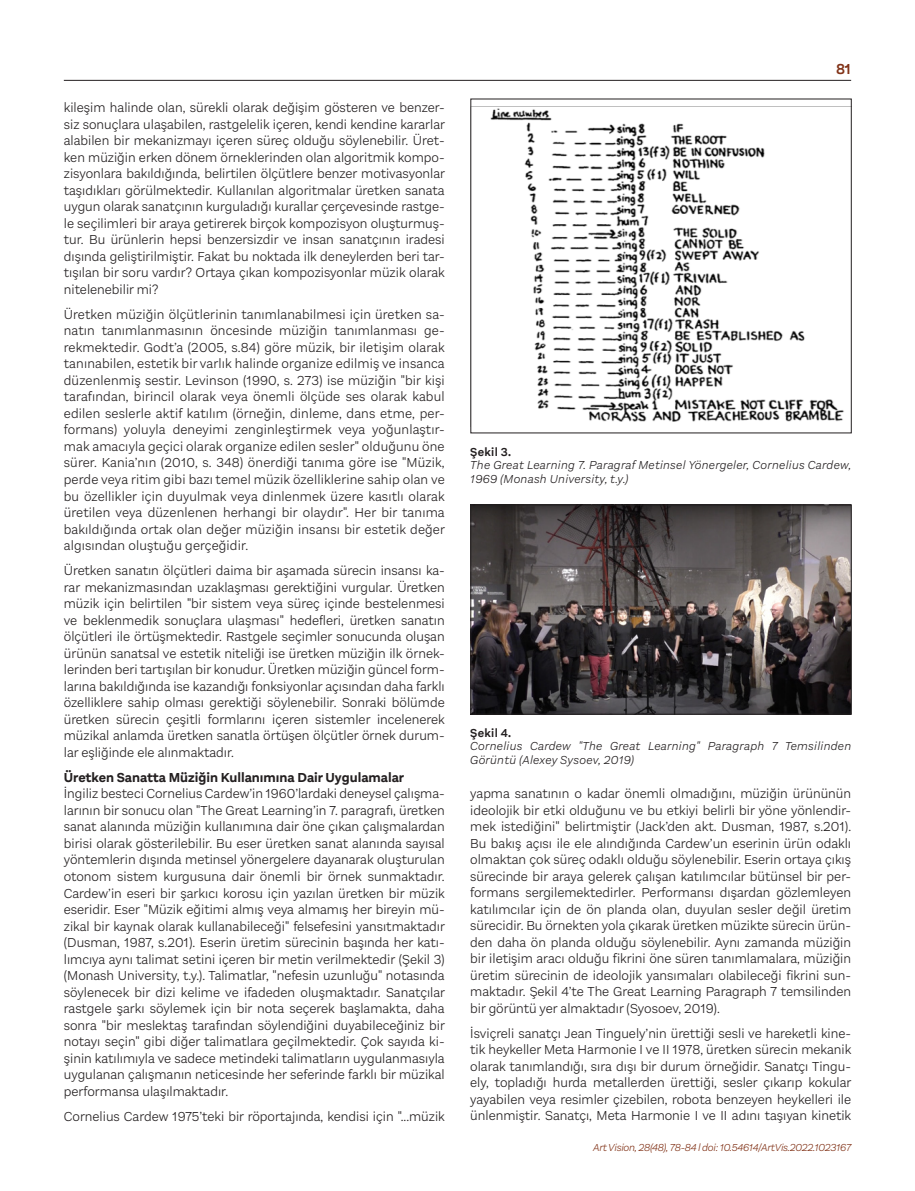
<style>
.page{position:relative;width:915px;height:1191px;background:#fff}
.page>*{position:absolute;margin:0;border:0;box-sizing:border-box;transform-origin:0 0}
.t1{font:600 15px "Aestetico";color:#823419}
.t2{font:300 13.5px/16.5px "Aestetico";color:#231f20;text-align:justify}
.t3{font:700 13.5px "Aestetico";color:#231f20}
.t4{font:italic 300 12px/13.5px "Aestetico";letter-spacing:.025em;color:#231f20}
.t5{font:600 12px "Aestetico";letter-spacing:.025em;color:#231f20}
.t6{font:italic 300 10.5px "Aestetico";letter-spacing:-.025em;color:#823419}
</style>
<div class="page">
<hr style="left:64px;top:80px;width:786px;height:1px;background:#231f20">
<img style="left:472px;top:106px;width:377px;height:316px">
<img style="left:472px;top:507px;width:377px;height:205px">
<div style="left:470px;top:505px;width:381px;height:209px;border:1px solid #231f20"></div>
<p class="t2" style="left:64px;top:99px;width:382px">kileşim halinde olan, sürekli olarak değişim gösteren ve benzer&shy;siz sonuçlara ulaşabilen, rastgelelik içeren, kendi kendine kararlar alabilen bir mekanizmayı içeren süreç olduğu söylenebilir. Üret&shy;ken müziğin erken dönem örneklerinden olan algoritmik kompo&shy;zisyonlara bakıldığında, belirtilen ölçütlere benzer motivasyonlar taşıdıkları görülmektedir. Kullanılan algoritmalar üretken sanata uygun olarak sanatçının kurguladığı kurallar çerçevesinde rastge&shy;le seçilimleri bir araya getirerek birçok kompozisyon oluşturmuş&shy;tur. Bu ürünlerin hepsi benzersizdir ve insan sanatçının iradesi dışında geliştirilmiştir. Fakat bu noktada ilk deneylerden beri tar&shy;tışılan bir soru vardır? Ortaya çıkan kompozisyonlar müzik olarak nitelenebilir mi?</p>
<p class="t2" style="left:64px;top:306px;width:382px">Üretken müziğin ölçütlerinin tanımlanabilmesi için üretken sa&shy;natın tanımlanmasının öncesinde müziğin tanımlanması ge&shy;rekmektedir. Godt’a (2005, s.84) göre müzik, bir iletişim olarak tanınabilen, estetik bir varlık halinde organize edilmiş ve insanca düzenlenmiş sestir. Levinson (1990, s. 273) ise müziğin "bir kişi tarafından, birincil olarak veya önemli ölçüde ses olarak kabul edilen seslerle aktif katılım (örneğin, dinleme, dans etme, per&shy;formans) yoluyla deneyimi zenginleştirmek veya yoğunlaştır&shy;mak amacıyla geçici olarak organize edilen sesler" olduğunu öne sürer. Kania’nın (2010, s. 348) önerdiği tanıma göre ise "Müzik, perde veya ritim gibi bazı temel müzik özelliklerine sahip olan ve bu özellikler için duyulmak veya dinlenmek üzere kasıtlı olarak üretilen veya düzenlenen herhangi bir olaydır". Her bir tanıma bakıldığında ortak olan değer müziğin insansı bir estetik değer algısından oluştuğu gerçeğidir.</p>
<p class="t2" style="left:64px;top:562px;width:382px">Üretken sanatın ölçütleri daima bir aşamada sürecin insansı ka&shy;rar mekanizmasından uzaklaşması gerektiğini vurgular. Üretken müzik için belirtilen "bir sistem veya süreç içinde bestelenmesi ve beklenmedik sonuçlara ulaşması" hedefleri, üretken sanatın ölçütleri ile örtüşmektedir. Rastgele seçimler sonucunda oluşan ürünün sanatsal ve estetik niteliği ise üretken müziğin ilk örnek&shy;lerinden beri tartışılan bir konudur. Üretken müziğin güncel form&shy;larına bakıldığında ise kazandığı fonksiyonlar açısından daha farklı özelliklere sahip olması gerektiği söylenebilir. Sonraki bölümde üretken sürecin çeşitli formlarını içeren sistemler incelenerek müzikal anlamda üretken sanatla örtüşen ölçütler örnek durum&shy;lar eşliğinde ele alınmaktadır.</p>
<p class="t3" style="left:64px;top:769px;width:342px">Üretken Sanatta Müziğin Kullanımına Dair Uygulamalar</p>
<p class="t2" style="left:64px;top:785px;width:382px">İngiliz besteci Cornelius Cardew’in 1960’lardaki deneysel çalışma&shy;larının bir sonucu olan "The Great Learning’in 7. paragrafı, üretken sanat alanında müziğin kullanımına dair öne çıkan çalışmalardan birisi olarak gösterilebilir. Bu eser üretken sanat alanında sayısal yöntemlerin dışında metinsel yönergelere dayanarak oluşturulan otonom sistem kurgusuna dair önemli bir örnek sunmaktadır.<br>Cardew’in eseri bir şarkıcı korosu için yazılan ü retken bir müzik eseridir. Eser "Müzik eğitimi almış veya almamış her bireyin mü&shy;zikal bir kaynak olarak kullanabileceği" felsefesini yansıtmaktadır (Dusman, 1987, s.201). Eserin üretim sürecinin başında her katı&shy;lımcıya aynı talimat setini içeren bir metin verilmektedir (Şekil 3) (Monash University, t.y.). Talimatlar, "nefesin uzunluğu" notasında söylenecek bir dizi kelime ve ifadeden oluşmaktadır. Sanatçılar rastgele şarkı söylemek için bir nota seçerek başlamakta, daha sonra "bir meslektaş tarafından söylendiğini duyabileceğiniz bir notayı seçin" gibi diğer talimatlara geçilmektedir. Çok sayıda ki&shy;şinin katılımıyla ve sadece metindeki talimatların uygulanmasıyla uygulanan çalışmanın neticesinde her seferinde farklı bir müzikal performansa ulaşılmaktadır.</p>
<p class="t2" style="left:64px;top:1108px;width:382px">Cornelius Cardew 1975’teki bir röportajında, kendisi için "...müzik</p>
<p class="t1" style="left:835px;top:60px;width:17px">81</p>
<p class="t5" style="left:470px;top:445px;width:42px">Şekil 3.</p>
<p class="t4" style="left:470px;top:458px;width:382px">The Great Learning 7. Paragraf Metinsel Yönergeler, Cornelius Cardew,<br>1969 (Monash University, t.y.)</p>
<p class="t5" style="left:470px;top:725px;width:42px">Şekil 4.</p>
<p class="t4" style="left:470px;top:739px;width:382px">Cornelius Cardew "The Great Learning" Paragraph 7 Temsilinden<br>Görüntü (Alexey Sysoev, 2019)</p>
<p class="t2" style="left:470px;top:785px;width:382px">yapma sanatının o kadar önemli olmadığını, müziğin ürününün ideolojik bir etki olduğunu ve bu etkiyi belirli bir yöne yönlendir&shy;mek istediğini" belirtmiştir (Jack’den akt. Dusman, 1987, s.201).<br>Bu bakış açısı ile ele alındığında Cardew’un eserinin ürün odaklı olmaktan çok süreç odaklı olduğu söylenebilir. Eserin ortaya çıkış sürecinde bir araya gelerek çalışan katılımcılar bütünsel bir per&shy;formans sergilemektedirler. Performansı dışardan gözlemleyen katılımcılar için de ön planda olan, duyulan sesler değil üretim sürecidir. Bu örnekten yola çıkarak üretken müzikte sürecin ürün&shy;den daha ön planda olduğu söylenebilir. Aynı zamanda müziğin bir iletişim aracı olduğu fikrini öne süren tanımlamalara, müziğin üretim sürecinin de ideolojik yansımaları olabileceği fikrini sun&shy;maktadır. Şekil 4’te The Great Learning Paragraph 7 temsilinden bir görüntü yer almaktadır (Syosoev, 2019).</p>
<p class="t2" style="left:470px;top:1025px;width:382px">İsviçreli sanatçı Jean Tinguely’nin ürettiği sesli ve hareketli kine&shy;tik heykeller Meta Harmonie I ve II 1978, üretken sürecin mekanik olarak tanımlandığı, sıra dışı bir durum örneğidir. Sanatçı Tingu&shy;ely, topladığı hurda metallerden ürettiği, sesler çıkarıp kokular yayabilen veya resimler çizebilen, robota benzeyen heykelleri ile ünlenmiştir. Sanatçı, Meta Harmonie I ve II adını taşıyan kinetik</p>
<p class="t6" style="left:593px;top:1141px;width:259px">Art Vision, 28(48), 78-84 l doi: 10.54614/ArtVis.2022.1023167</p>
</div>
